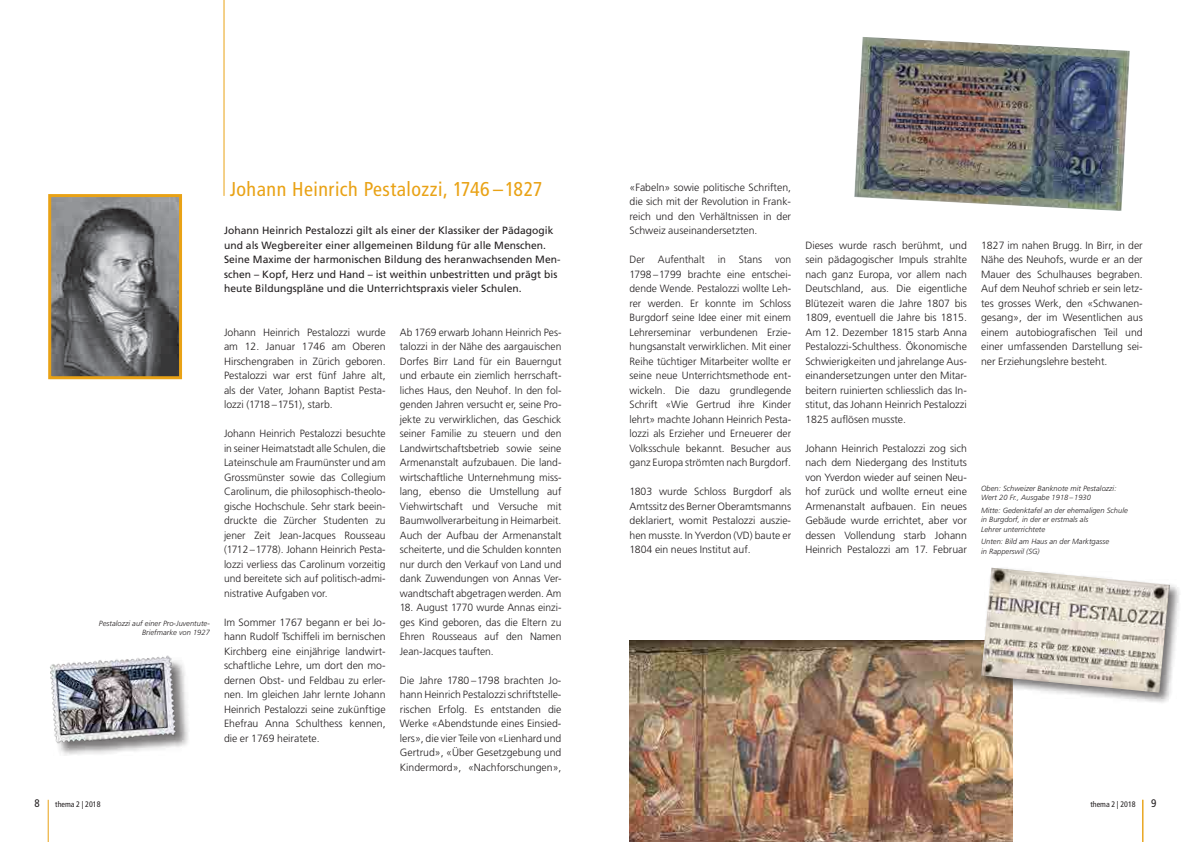
<style>
.page{position:relative;width:1191px;height:842px;background:#fff}
.page>*{position:absolute;margin:0;border:0;box-sizing:border-box;transform-origin:0 0}
.t1{font:condensed 20px "Frutiger";letter-spacing:.025em;color:#e9a215}
.t2{font:condensed 11px "Frutiger";color:#231f20}
.t3{font:300 10.5px/14.5px "Frutiger";color:#231f20;text-align:justify}
.t4{font:10.5px/14.5px "Frutiger";letter-spacing:.005em;color:#231f20}
.t5{font:condensed 8px "Frutiger";color:#231f20}
.t6{font:italic 300 7.5px/9.5px "Frutiger";letter-spacing:.005em;color:#231f20}
</style>
<div class="page">
<hr style="left:223px;top:0;width:1px;height:196px;background:#e9a215">
<img style="left:52px;top:198px;width:126px;height:177px">
<div style="left:48px;top:194px;width:134px;height:185px;border:3px solid #e9a215"></div>
<img style="left:854px;top:37px;width:275px;height:174px">
<img style="left:629px;top:640px;width:383px;height:202px">
<div style="left:979px;top:565px;width:202px;height:139px;background:#231f20;opacity:.6"></div>
<img style="left:981px;top:568px;width:188px;height:125px">
<div style="left:51px;top:657px;width:140px;height:100px;background:#231f20;opacity:.6"></div>
<img style="left:50px;top:655px;width:130px;height:91px">
<hr style="left:48px;top:800px;width:1px;height:42px;background:#e9a215">
<hr style="left:1142px;top:800px;width:1px;height:42px;background:#e9a215">
<p class="t6" style="left:99px;top:618px;width:112px;text-align:right">Pestalozzi auf einer Pro-Juventute-<br>Briefmarke von 1927</p>
<h1 class="t1" style="left:230px;top:178px;width:314px">Johann Heinrich Pestalozzi, 1746 –1827</h1>
<p class="t4" style="left:224px;top:223px;width:338px">Johann Heinrich Pestalozzi gilt als einer der Klassiker der Pädagogik und als Wegbereiter einer allgemeinen Bildung für alle Menschen.<br>Seine Maxime der harmonischen Bildung des heranwachsenden Men&shy;schen – Kopf, Herz und Hand – ist weithin unbestritten und prägt bis heute Bildungspläne und die Unterrichtspraxis vieler Schulen.</p>
<p class="t3" style="left:224px;top:325px;width:163px">Johann Heinrich Pestalozzi wurde am 12. Januar 1746 am Oberen Hirschengraben in Zürich geboren.<br>Pestalozzi war erst fünf Jahre alt, als der Vater, Johann Baptist Pesta&shy;lozzi (1718 –1751), starb.</p>
<p class="t3" style="left:224px;top:426px;width:163px">Johann Heinrich Pestalozzi besuchte in seiner Heimatstadt alle Schulen, die Lateinschule am Fraumünster und am Grossmünster sowie das Collegium Carolinum, die philosophisch-theolo&shy;gische Hochschule. Sehr stark beein&shy;druckte die Zürcher Studenten zu jener Zeit Jean-Jacques Rousseau (1712–1778). Johann Heinrich Pesta&shy;lozzi verliess das Carolinum vorzeitig und bereitete sich auf politisch-admi&shy;nistrative Aufgaben vor.</p>
<p class="t3" style="left:224px;top:615px;width:163px">Im Sommer 1767 begann er bei Jo&shy;hann Rudolf Tschiffeli im bernischen Kirchberg eine einjährige landwirt&shy;schaftliche Lehre, um dort den mo&shy;dernen Obst- und Feldbau zu erler&shy;nen. Im gleichen Jahr lernte Johann Heinrich Pestalozzi seine zukünftige Ehefrau Anna Schulthess kennen, die er 1769 heiratete.</p>
<p class="t3" style="left:400px;top:325px;width:163px">Ab 1769 erwarb Johann Heinrich Pes&shy;talozzi in der Nähe des aargauischen Dorfes Birr Land für ein Bauerngut und erbaute ein ziemlich herrschaft&shy;liches Haus, den Neuhof. In den fol&shy;genden Jahren versucht er, seine Pro&shy;jekte zu verwirklichen, das Geschick seiner Familie zu steuern und den Landwirtschaftsbetrieb sowie seine Armenanstalt aufzubauen. Die land&shy;wirtschaftliche Unternehmung miss&shy;lang, ebenso die Umstellung auf Viehwirtschaft und Versuche mit Baumwollverarbeitung in Heimarbeit.<br>Auch der Aufbau der Armenanstalt scheiterte, und die Schulden konnten nur durch den Verkauf von Land und dank Zuwendungen von Annas Ver&shy;wandtschaft abgetragen werden. Am</p>
<p class="t3" style="left:400px;top:600px;width:163px">18. August 1770 wurde Annas einzi&shy;ges Kind geboren, das die Eltern zu Ehren Rousseaus auf den Namen Jean-Jacques tauften.</p>
<p class="t3" style="left:400px;top:673px;width:163px">Die Jahre 1780 –1798 brachten Jo&shy;hann Heinrich Pestalozzi schriftstelle&shy;rischen Erfolg. Es entstanden die Werke «Abendstunde eines Einsied&shy;lers», die vier Teile von «Lienhard und Gertrud», «Über Gesetzgebung und Kindermord», «Nachforschungen»,</p>
<p class="t3" style="left:629px;top:180px;width:163px">«Fabeln» sowie politische Schriften, die sich mit der Revolution in Frank&shy;reich und den Verhältnissen in der Schweiz auseinandersetzten.</p>
<p class="t3" style="left:629px;top:252px;width:163px">Der Aufenthalt in Stans von 1798 –1799 brachte eine entschei&shy;dende Wende. Pestalozzi wollte Leh&shy;rer werden. Er konnte im Schloss Burgdorf seine Idee einer mit einem Lehrerseminar verbundenen Erzie&shy;hungsanstalt verwirklichen. Mit einer Reihe tüchtiger Mitarbeiter wollte er seine neue Unterrichtsmethode ent&shy;wickeln. Die dazu grundlegende Schrift «Wie Gertrud ihre Kinder lehrt» machte Johann Heinrich Pesta&shy;lozzi als Erzieher und Erneuerer der Volksschule bekannt. Besucher aus ganz Europa strömten nach Burgdorf.</p>
<p class="t3" style="left:629px;top:484px;width:163px">1803 wurde Schloss Burgdorf als Amtssitz des Berner Oberamtsmanns deklariert, womit Pestalozzi auszie&shy;hen musste. In Yverdon (VD) baute er 1804 ein neues Institut auf.</p>
<p class="t3" style="left:805px;top:238px;width:163px">Dieses wurde rasch berühmt, und sein pädagogischer Impuls strahlte nach ganz Europa, vor allem nach Deutschland, aus. Die eigentliche Blütezeit waren die Jahre 1807 bis 1809, eventuell die Jahre bis 1815.<br>Am 12. Dezember 1815 starb Anna Pestalozzi-Schulthess. Ökonomische Schwierigkeiten und jahrelange Aus&shy;einandersetzungen unter den Mitar&shy;beitern ruinierten schliesslich das In&shy;stitut, das Johann Heinrich Pestalozzi 1825 auflösen musste.</p>
<p class="t3" style="left:805px;top:441px;width:163px">Johann Heinrich Pestalozzi zog sich nach dem Niedergang des Instituts von Yverdon wieder auf seinen Neu&shy;hof zurück und wollte erneut eine Armenanstalt aufbauen. Ein neues Gebäude wurde errichtet, aber vor dessen Vollendung starb Johann Heinrich Pestalozzi am 17. Februar</p>
<p class="t3" style="left:981px;top:238px;width:163px">1827 im nahen Brugg. In Birr, in der Nähe des Neuhofs, wurde er an der Mauer des Schulhauses begraben.<br>Auf dem Neuhof schrieb er sein letz&shy;tes grosses Werk, den «Schwanen&shy;gesang», der im Wesentlichen aus einem autobiografischen Teil und einer umfassenden Darstellung sei&shy;ner Erziehungslehre besteht.</p>
<p class="t6" style="left:981px;top:483px;width:137px">Oben: Schweizer Banknote mit Pestalozzi:<br>Wert 20 Fr., Ausgabe 1918–1930</p>
<p class="t6" style="left:981px;top:505px;width:148px">Mitte: Gedenktafel an der ehemaligen Schule in Burgdorf, in der er erstmals als<br>Lehrer unterrichtete</p>
<p class="t6" style="left:981px;top:537px;width:130px">Unten: Bild am Haus an der Marktgasse in Rapperswil (SG)</p>
<p class="t2" style="left:34px;top:797px;width:7px">8</p>
<p class="t5" style="left:55px;top:800px;width:47px">thema 2 | 2018</p>
<p class="t5" style="left:1090px;top:800px;width:47px">thema 2 | 2018</p>
<p class="t2" style="left:1151px;top:797px;width:7px">9</p>
</div>
